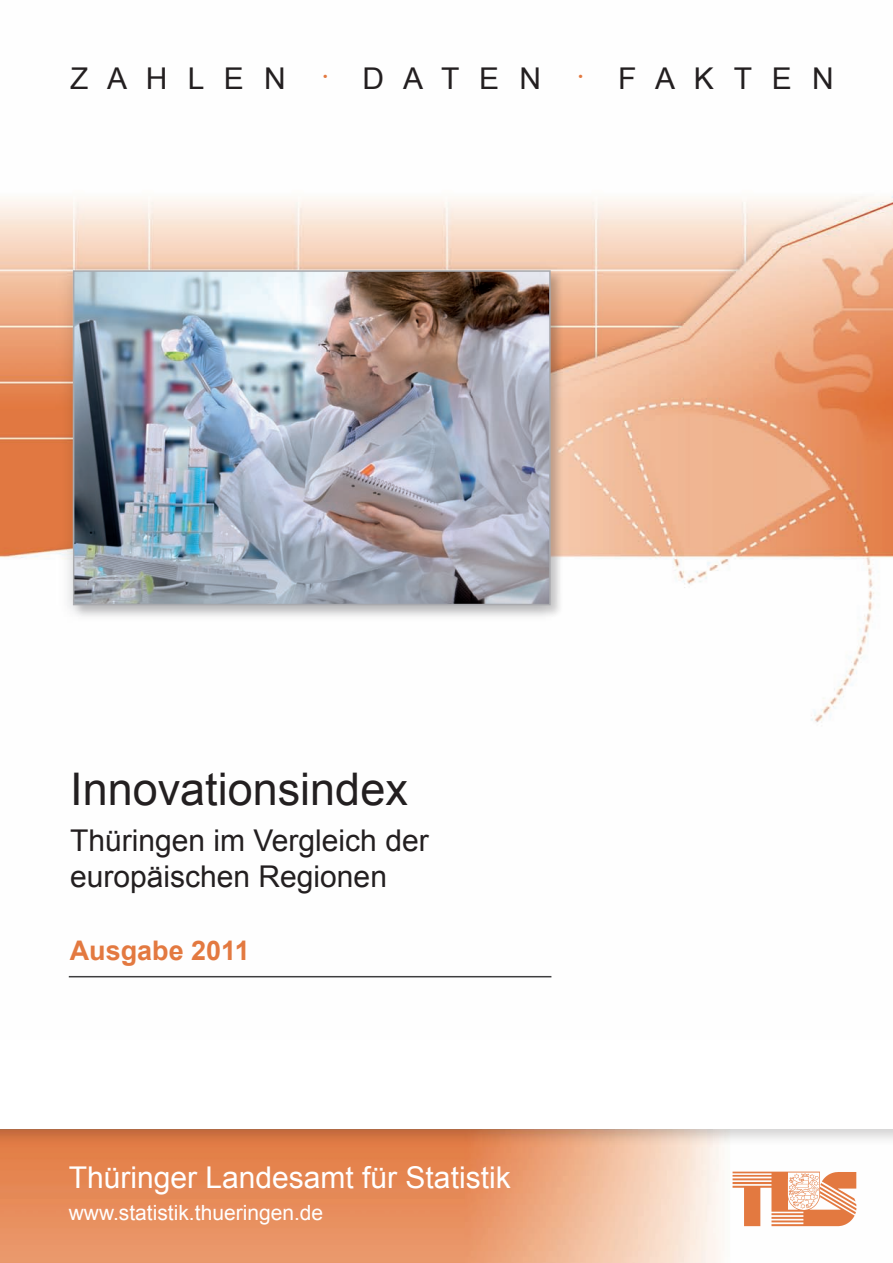
<style>
.page{position:relative;width:893px;height:1263px;background:#fff}
.page>*{position:absolute;margin:0;border:0;box-sizing:border-box;transform-origin:0 0}
.t1{font:45px "Arial";color:#231f20}
.t2{font:30px/36px "Arial";color:#231f20}
.t3{font:30px "Arial";color:#fff}
.t4{font:30px "Arial";letter-spacing:.65em;color:#231f20}
.t5{font:700 27px "Arial";color:#e37940}
.t6{font:21px "Arial";color:#fff}
</style>
<div class="page">
<img style="left:0;top:196px;width:893px;height:1067px">
<img style="left:730px;top:1163px;width:132px;height:75px">
<div style="left:0;top:1076px;width:893px;height:70px;background:#231f20;opacity:.2"></div>
<div style="left:0;top:1082px;width:893px;height:47px;background:#fff"></div>
<div style="left:0;top:1040px;width:893px;height:57px;background:#fff"></div>
<hr style="left:69px;top:976px;width:482px;height:1px;background:#3e3e3f">
<div style="left:72px;top:269px;width:491px;height:349px;background:#231f20;opacity:.2"></div>
<img style="left:76px;top:273px;width:472px;height:329px">
<div style="left:73px;top:270px;width:478px;height:335px;border:2px solid #a8a9ad"></div>
<p class="t4" style="left:70px;top:59px;width:765px">ZAHLEN <sup>.</sup> DATEN <sup>.</sup> FAKTEN</p>
<h1 class="t1" style="left:70px;top:759px;width:339px">Innovationsindex</h1>
<p class="t2" style="left:70px;top:823px;width:360px">Thüringen im Vergleich der europäischen Regionen</p>
<p class="t5" style="left:70px;top:932px;width:182px">Ausgabe 2011</p>
<p class="t3" style="left:69px;top:1158px;width:443px">Thüringer Landesamt für Statistik</p>
<p class="t6" style="left:69px;top:1199px;width:256px">www.statistik.thueringen.de</p>
</div>
